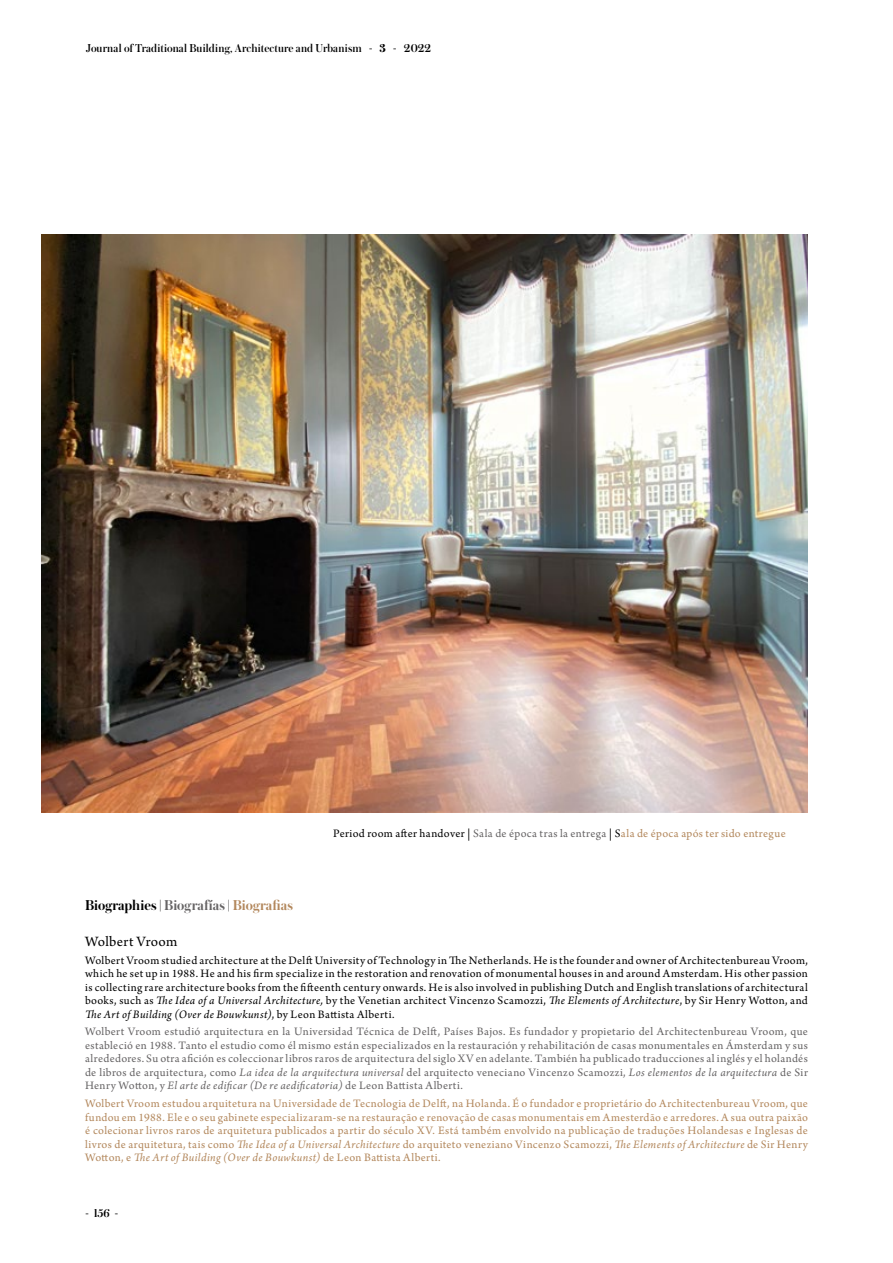
<style>
.page{position:relative;width:893px;height:1263px;background:#fff}
.page>*{position:absolute;margin:0;border:0;box-sizing:border-box;transform-origin:0 0}
.t1{font:600 15px "Austin";letter-spacing:.01em;color:#000}
.t2{font:15px "Arno Pro";letter-spacing:.015em;color:#000}
.t3{font:12px/13.5px "Arno Pro";letter-spacing:.025em;color:#b3885d;text-align:justify}
.t4{font:12px/13.5px "Arno Pro";letter-spacing:.03em;color:#666465;text-align:justify}
.t5{font:12px/13.5px "Arno Pro";letter-spacing:.03em;color:#000;text-align:justify}
.t6{font:500 12px "Austin";letter-spacing:.01em;color:#000}
.s1{font-weight:700}
.s2{color:#000}
.s3{color:#666465}
.s4{color:#b3885d}
.s5{font-style:italic}
</style>
<div class="page">
<img style="left:41px;top:235px;width:767px;height:577px">
<p class="t6" style="left:86px;top:40px;width:347px">Journal of Traditional Building, Architecture and Urbanism - <span class="s1">3</span> - 2022</p>
<p class="t3" style="left:333px;top:827px;width:454px"><span class="s2">Period room after handover |</span> <span class="s3">Sala de época tras la entrega</span> <span class="s2">| S</span>ala de época após ter sido entregue</p>
<p class="t1" style="left:85px;top:894px;width:209px">Biographies | <span class="s3">Biografías</span> | <span class="s4">Biografias</span></p>
<p class="t2" style="left:85px;top:933px;width:94px">Wolbert Vroom</p>
<p class="t5" style="left:85px;top:954px;width:724px">Wolbert Vroom studied architecture at the Delft University of Technology in The Netherlands. He is the founder and owner of Architectenbureau Vroom, which he set up in 1988. He and his firm specialize in the restoration and renovation of monumental houses in and around Amsterdam. His other passion is collecting rare architecture books from the fifteenth century onwards. He is also involved in publishing Dutch and English translations of architectural books, such as <span class="s5">The Idea of a Universal Architecture,</span> by the Venetian architect Vincenzo Scamozzi, <span class="s5">The Elements of Architecture</span>, by Sir Henry Wotton, and <span class="s5">The Art of Building (Over de Bouwkunst)</span>, by Leon Battista Alberti.</p>
<p class="t4" style="left:85px;top:1026px;width:724px">Wolbert Vroom estudió arquitectura en la Universidad Técnica de Delft, Países Bajos. Es fundador y propietario del Architectenbureau Vroom, que estableció en 1988. Tanto el estudio como él mismo están especializados en la restauración y rehabilitación de casas monumentales en Ámsterdam y sus alrededores. Su otra afición es coleccionar libros raros de arquitectura del siglo XV en adelante. También ha publicado traducciones al inglés y el holandés de libros de arquitectura, como <span class="s5">La idea de la arquitectura universal</span> del arquitecto veneciano Vincenzo Scamozzi, <span class="s5">Los elementos de la arquitectura</span> de Sir Henry Wotton, y <span class="s5">El arte de edificar (De re aedificatoria)</span> de Leon Battista Alberti.</p>
<p class="t3" style="left:85px;top:1097px;width:724px">Wolbert Vroom estudou arquitetura na Universidade de Tecnologia de Delft, na Holanda. É o fundador e proprietário do Architectenbureau Vroom, que fundou em 1988. Ele e o seu gabinete especializaram-se na restauração e renovação de casas monumentais em Amesterdão e arredores. A sua outra paixão é colecionar livros raros de arquitetura publicados a partir do século XV. Está também envolvido na publicação de traduções Holandesas e Inglesas de livros de arquitetura, tais como <span class="s5">The Idea of a Universal Architecture</span> do arquiteto veneziano Vincenzo Scamozzi, <span class="s5">The Elements of Architecture</span> de Sir Henry Wotton, e <span class="s5">The Art of Building (Over de Bouwkunst)</span> de Leon Battista Alberti.</p>
<p class="t6" style="left:85px;top:1205px;width:35px">- 156 -</p>
</div>
